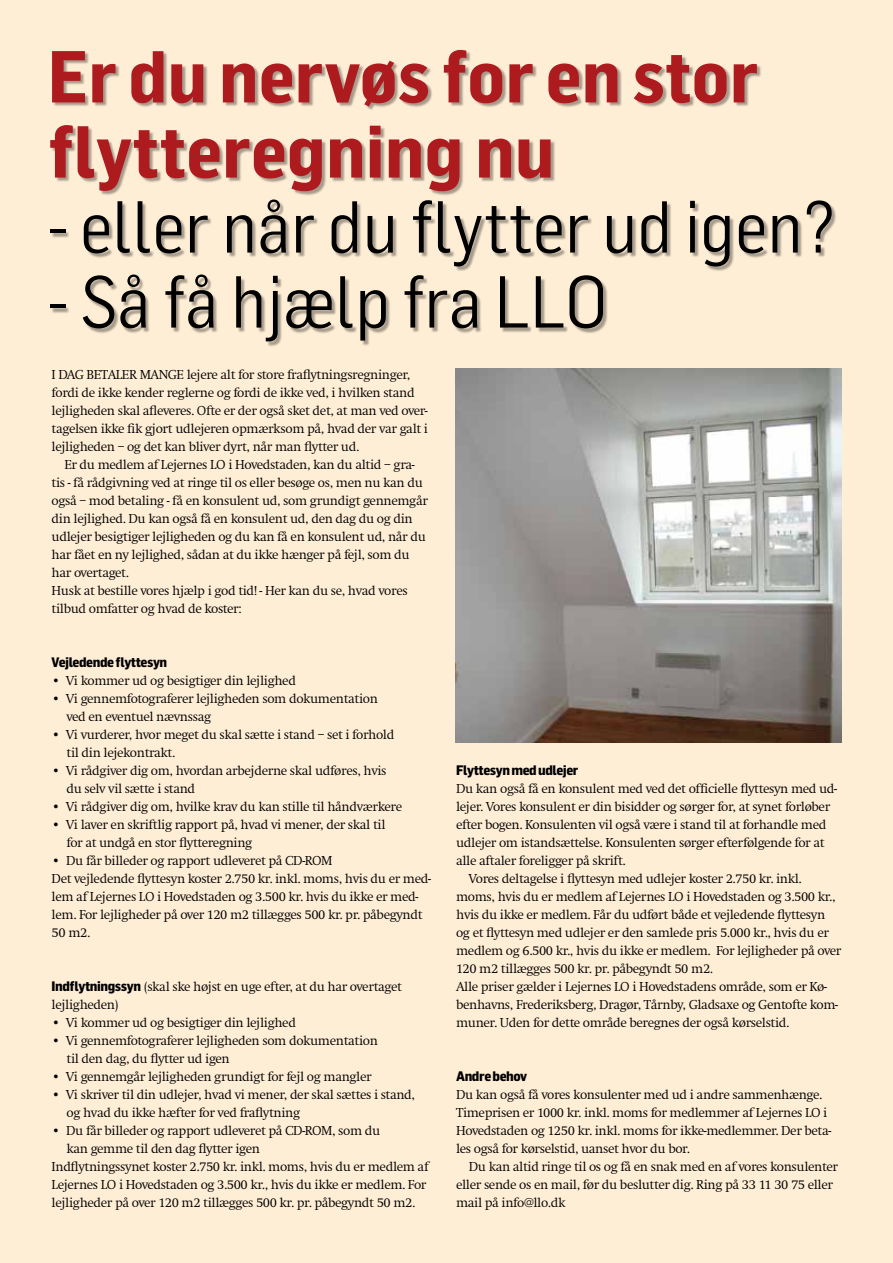
<style>
.page{position:relative;width:893px;height:1263px;background:#ffeed6}
.page>*{position:absolute;margin:0;border:0;box-sizing:border-box;transform-origin:0 0}
.t1{font:71.85px "Flama Semicond";color:#000}
.t2{font:700 71.85px/75.2px "Flama Semicond";color:#ae1b1f}
.t3{font:300 13.5px/18px "Swift EF";letter-spacing:-.03em;color:#000}
.t4{font:800 13.5px "Flama Semicond";letter-spacing:-.03em;color:#000}
.s1{font-family:"Flama Semicond";font-weight:800}
</style>
<div class="page">
<div style="left:51px;top:51px;width:785px;height:295px;background:#000;opacity:.35"></div>
<img style="left:455px;top:369px;width:387px;height:373px">
<h1 class="t2" style="left:48px;top:39px;width:712px">Er du nervøs for en stor flytteregning nu</h1>
<h1 class="t1" style="left:48px;top:185px;width:789px">- eller når du flytter ud igen?</h1>
<h1 class="t1" style="left:48px;top:260px;width:561px">- Så få hjælp fra LLO</h1>
<p class="t3" style="left:52px;top:365px;width:378px">I dag betaler mange lejere alt for store fraflytningsregninger, fordi de ikke kender reglerne og fordi de ikke ved, i hvilken stand lejligheden skal afleveres. Ofte er der også sket det, at man ved over&shy;tagelsen ikke fik gjort udlejeren opmærksom på, hvad der var galt i lejligheden – og det kan bliver dyrt, når man flytter ud.</p>
<p class="t3" style="left:52px;top:455px;width:378px;text-indent:13px">Er du medlem af Lejernes LO i Hovedstaden, kan du altid – gra&shy;tis - få rådgivning ved at ringe til os eller besøge os, men nu kan du også – mod betaling - få en konsulent ud, som grundigt gennemgår din lejlighed. Du kan også få en konsulent ud, den dag du og din udlejer besigtiger lejligheden og du kan få en konsulent ud, når du har fået en ny lejlighed, sådan at du ikke hænger på fejl, som du har overtaget.<br>Husk at bestille vores hjælp i god tid! - Her kan du se, hvad vores tilbud omfatter og hvad de koster:</p>
<p class="t4" style="left:52px;top:654px;width:117px">Vejledende flyttesyn</p>
<p class="t3" style="left:52px;top:671px;width:246px">• Vi kommer ud og besigtiger din lejlighed</p>
<p class="t3" style="left:67px;top:689px;width:313px;text-indent:-15px">• Vi gennemfotograferer lejligheden som dokumentation ved en eventuel nævnssag</p>
<p class="t3" style="left:67px;top:725px;width:329px;text-indent:-15px">• Vi vurderer, hvor meget du skal sætte i stand – set i forhold til din lejekontrakt.</p>
<p class="t3" style="left:67px;top:761px;width:322px;text-indent:-15px">• Vi rådgiver dig om, hvordan arbejderne skal udføres, hvis du selv vil sætte i stand</p>
<p class="t3" style="left:52px;top:797px;width:352px">• Vi rådgiver dig om, hvilke krav du kan stille til håndværkere</p>
<p class="t3" style="left:67px;top:815px;width:321px;text-indent:-15px">• Vi laver en skriftlig rapport på, hvad vi mener, der skal til for at undgå en stor flytteregning</p>
<p class="t3" style="left:52px;top:851px;width:381px">• Du får billeder og rapport udleveret på CD-ROM<br>Det vejledende flyttesyn koster 2.750 kr. inkl. moms, hvis du er med&shy;lem af Lejernes LO i Hovedstaden og 3.500 kr. hvis du ikke er med&shy;lem. For lejligheder på over 120 m2 tillægges 500 kr. pr. påbegyndt 50 m2.</p>
<p class="t3" style="left:52px;top:977px;width:352px"><span class="s1">Indflytningssyn</span> (skal ske højst en uge efter, at du har overtaget lejligheden)</p>
<p class="t3" style="left:52px;top:1013px;width:246px">• Vi kommer ud og besigtiger din lejlighed</p>
<p class="t3" style="left:67px;top:1031px;width:313px;text-indent:-15px">• Vi gennemfotograferer lejligheden som dokumentation til den dag, du flytter ud igen</p>
<p class="t3" style="left:52px;top:1067px;width:322px">• Vi gennemgår lejligheden grundigt for fejl og mangler</p>
<p class="t3" style="left:67px;top:1085px;width:350px;text-indent:-15px">• Vi skriver til din udlejer, hvad vi mener, der skal sættes i stand, og hvad du ikke hæfter for ved fraflytning</p>
<p class="t3" style="left:52px;top:1121px;width:330px">• Du får billeder og rapport udleveret på CD-ROM, som du</p>
<p class="t3" style="left:67px;top:1139px;width:195px">kan gemme til den dag flytter igen</p>
<p class="t3" style="left:52px;top:1157px;width:378px">Indflytningssynet koster 2.750 kr. inkl. moms, hvis du er medlem af</p>
<p class="t3" style="left:52px;top:1175px;width:376px">Lejernes LO i Hovedstaden og 3.500 kr., hvis du ikke er medlem. For</p>
<p class="t3" style="left:52px;top:1193px;width:365px">lejligheder på over 120 m2 tillægges 500 kr. pr. påbegyndt 50 m2.</p>
<p class="t4" style="left:456px;top:762px;width:124px">Flyttesyn med udlejer</p>
<p class="t3" style="left:456px;top:779px;width:382px">Du kan også få en konsulent med ved det officielle flyttesyn med ud-</p>
<p class="t3" style="left:456px;top:797px;width:376px">lejer. Vores konsulent er din bisidder og sørger for, at synet forløber</p>
<p class="t3" style="left:456px;top:815px;width:372px">efter bogen. Konsulenten vil også være i stand til at forhandle med</p>
<p class="t3" style="left:456px;top:833px;width:370px">udlejer om istandsættelse. Konsulenten sørger efterfølgende for at</p>
<p class="t3" style="left:456px;top:851px;width:171px">alle aftaler foreligger på skrift.</p>
<p class="t3" style="left:469px;top:869px;width:334px">Vores deltagelse i flyttesyn med udlejer koster 2.750 kr. inkl.</p>
<p class="t3" style="left:456px;top:887px;width:381px">moms, hvis du er medlem af Lejernes LO i Hovedstaden og 3.500 kr.,</p>
<p class="t3" style="left:456px;top:905px;width:371px">hvis du ikke er medlem. Får du udført både et vejledende flyttesyn</p>
<p class="t3" style="left:456px;top:923px;width:374px">og et flyttesyn med udlejer er den samlede pris 5.000 kr., hvis du er</p>
<p class="t3" style="left:456px;top:941px;width:387px">medlem og 6.500 kr., hvis du ikke er medlem. For lejligheder på over</p>
<p class="t3" style="left:456px;top:959px;width:258px">120 m2 tillægges 500 kr. pr. påbegyndt 50 m2.</p>
<p class="t3" style="left:456px;top:977px;width:372px">Alle priser gælder i Lejernes LO i Hovedstadens område, som er Kø-</p>
<p class="t3" style="left:456px;top:995px;width:383px">benhavns, Frederiksberg, Dragør, Tårnby, Gladsaxe og Gentofte kom-</p>
<p class="t3" style="left:456px;top:1013px;width:335px">muner. Uden for dette område beregnes der også kørselstid.</p>
<p class="t4" style="left:456px;top:1068px;width:73px">Andre behov</p>
<p class="t3" style="left:456px;top:1085px;width:377px">Du kan også få vores konsulenter med ud i andre sammenhænge.<br>Timeprisen er 1000 kr. inkl. moms for medlemmer af Lejernes LO i Hovedstaden og 1250 kr. inkl. moms for ikke-medlemmer. Der beta&shy;les også for kørselstid, uanset hvor du bor.</p>
<p class="t3" style="left:456px;top:1157px;width:383px;text-indent:13px">Du kan altid ringe til os og få en snak med en af vores konsulenter eller sende os en mail, før du beslutter dig. Ring på 33 11 30 75 eller mail på info@llo.dk</p>
</div>
